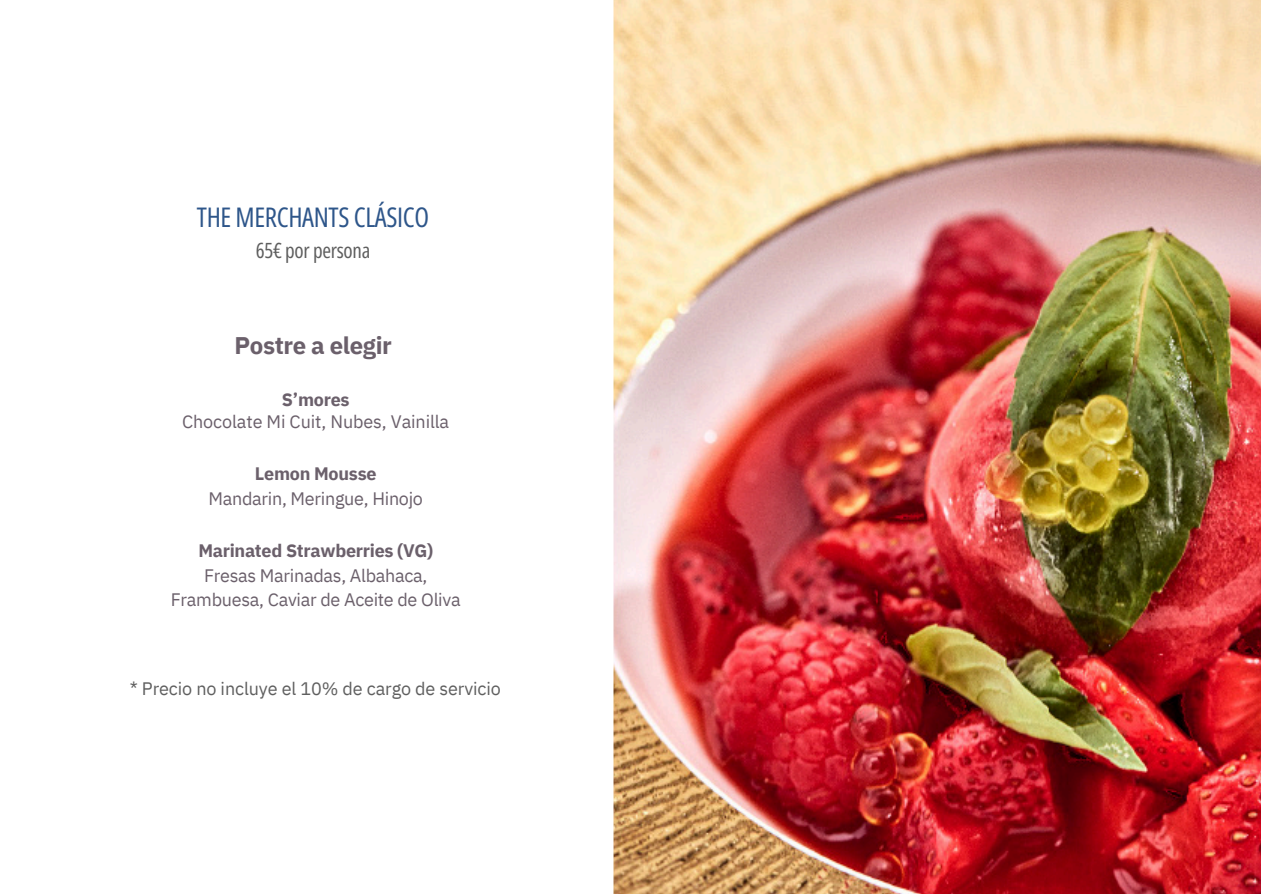
<style>
.page{position:relative;width:1263px;height:894px;background:#fff}
.page>*{position:absolute;margin:0;border:0;box-sizing:border-box;transform-origin:0 0}
.t1{font:27px "Open Sans Condensed";letter-spacing:-.015em;color:#2e568a}
.t2{font:700 24px "IBM Plex Sans";letter-spacing:-.015em;color:#6b606b}
.t3{font:21px "Open Sans Condensed";letter-spacing:-.015em;color:#5e5e5e}
.t4{font:18px/24.8px "IBM Plex Sans";letter-spacing:-.015em;color:#6b606b;text-align:center}
.t5{font:700 18px "IBM Plex Sans";letter-spacing:-.015em;color:#6b606b}
.t6{font:18px "IBM Plex Sans";letter-spacing:-.005em;color:#5f5f5f}
</style>
<div class="page">
<img style="left:613px;top:0;width:648px;height:893px">
<p class="t1" style="left:197px;top:198px;width:234px">THE MERCHANTS CLÁSICO</p>
<p class="t3" style="left:256px;top:235px;width:116px">65€ por persona</p>
<p class="t2" style="left:235px;top:329px;width:159px">Postre a elegir</p>
<p class="t5" style="left:282px;top:387px;width:69px">S’mores</p>
<p class="t4" style="left:182px;top:409px;width:269px">Chocolate Mi Cuit, Nubes, Vainilla</p>
<p class="t5" style="left:255px;top:462px;width:123px">Lemon Mousse</p>
<p class="t4" style="left:209px;top:486px;width:216px">Mandarin, Meringue, Hinojo</p>
<p class="t5" style="left:198px;top:538px;width:236px">Marinated Strawberries (VG)</p>
<p class="t4" style="left:171px;top:562px;width:291px">Fresas Marinadas, Albahaca,<br>Frambuesa, Caviar de Aceite de Oliva</p>
<p class="t6" style="left:130px;top:676px;width:373px">* Precio no incluye el 10% de cargo de servicio</p>
</div>
